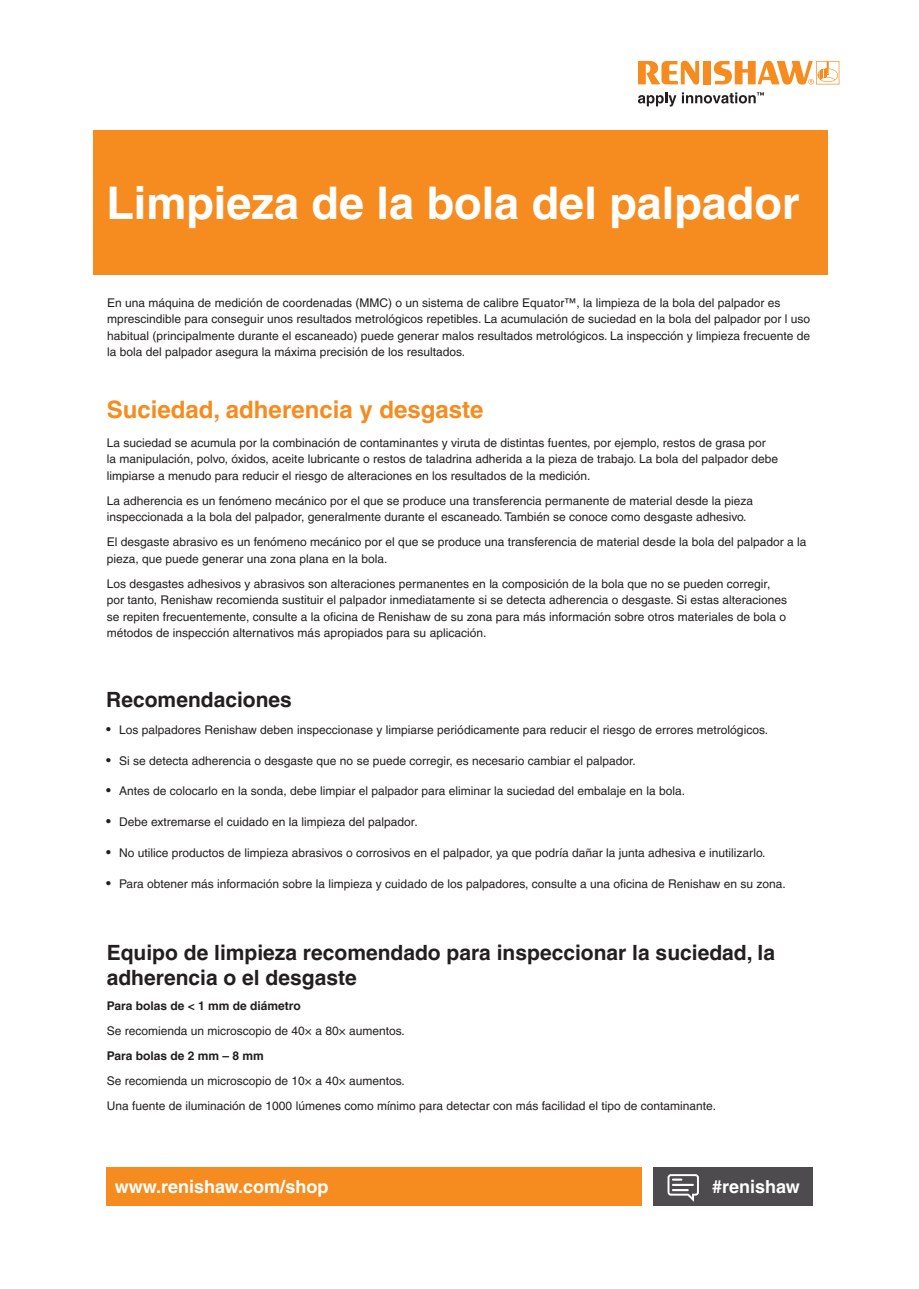
<style>
.page{position:relative;width:919px;height:1289px;background:#fff}
.page>*{position:absolute;margin:0;border:0;box-sizing:border-box;transform-origin:0 0}
.Headline_30pt_BOLD{font:700 45px "Helvetica LT Pro";color:#fff}
.Subheading_16pt_Bold{font:700 24px "Helvetica LT Pro";color:#f68c1f}
.Subheading_14pt_Bold{font:700 21px/25.5px "Helvetica LT Pro";color:#231f20}
.back_page_URL_white{font:700 18px "Helvetica LT Pro";color:#fff}
.Body_Text_8pt{font:12px/16.5px "Helvetica LT Pro";color:#231f20}
.Body_Text_8pt_Bold{font:700 12px "Helvetica LT Pro";color:#231f20}
.s1{font-size:13.5px}
</style>
<div class="page">
<div style="left:652px;top:1167px;width:160px;height:38px;background:#4d4b4d"></div>
<svg style="left:667px;top:1174px;width:31px;height:27px"></svg>
<div style="left:94px;top:130px;width:733px;height:145px;background:#f68c1f"></div>
<div style="left:106px;top:1167px;width:535px;height:38px;background:#f68c1f"></div>
<svg style="left:638px;top:61px;width:61px;height:24px"></svg>
<div style="left:703px;top:61px;width:8px;height:23px;background:#f68c1f"></div>
<svg style="left:713px;top:61px;width:126px;height:24px"></svg>
<svg style="left:638px;top:92px;width:125px;height:14px"></svg>
<p class="Headline_30pt_BOLD" style="left:106px;top:175px;width:694px">Limpieza de la bola del palpador</p>
<p class="Body_Text_8pt" style="left:107px;top:294px;width:704px">En una máquina de medición de coordenadas (MMC) o un sistema de calibre Equator™, la limpieza de la bola del palpador es mprescindible para conseguir unos resultados metrológicos repetibles. La acumulación de suciedad en la bola del palpador por l uso habitual (principalmente durante el escaneado) puede generar malos resultados metrológicos. La inspección y limpieza frecuente de la bola del palpador asegura la máxima precisión de los resultados.</p>
<p class="Subheading_16pt_Bold" style="left:107px;top:394px;width:378px">Suciedad, adherencia y desgaste</p>
<p class="Body_Text_8pt" style="left:107px;top:434px;width:672px">La suciedad se acumula por la combinación de contaminantes y viruta de distintas fuentes, por ejemplo, restos de grasa por la manipulación, polvo, óxidos, aceite lubricante o restos de taladrina adherida a la pieza de trabajo. La bola del palpador debe limpiarse a menudo para reducir el riesgo de alteraciones en los resultados de la medición.</p>
<p class="Body_Text_8pt" style="left:107px;top:492px;width:647px">La adherencia es un fenómeno mecánico por el que se produce una transferencia permanente de material desde la pieza inspeccionada a la bola del palpador, generalmente durante el escaneado. También se conoce como desgaste adhesivo.</p>
<p class="Body_Text_8pt" style="left:107px;top:534px;width:701px">El desgaste abrasivo es un fenómeno mecánico por el que se produce una transferencia de material desde la bola del palpador a la pieza, que puede generar una zona plana en la bola.</p>
<p class="Body_Text_8pt" style="left:107px;top:575px;width:681px">Los desgastes adhesivos y abrasivos son alteraciones permanentes en la composición de la bola que no se pueden corregir, por tanto, Renishaw recomienda sustituir el palpador inmediatamente si se detecta adherencia o desgaste. Si estas alteraciones se repiten frecuentemente, consulte a la oficina de Renishaw de su zona para más información sobre otros materiales de bola o métodos de inspección alternativos más apropiados para su aplicación.</p>
<p class="Subheading_14pt_Bold" style="left:106px;top:687px;width:187px">Recomendaciones</p>
<p class="Body_Text_8pt" style="left:106px;top:721px;width:663px"><span class="s1">•</span> Los palpadores Renishaw deben inspeccionase y limpiarse periódicamente para reducir el riesgo de errores metrológicos.</p>
<p class="Body_Text_8pt" style="left:106px;top:752px;width:531px"><span class="s1">•</span> Si se detecta adherencia o desgaste que no se puede corregir, es necesario cambiar el palpador.</p>
<p class="Body_Text_8pt" style="left:106px;top:783px;width:580px"><span class="s1">•</span> Antes de colocarlo en la sonda, debe limpiar el palpador para eliminar la suciedad del embalaje en la bola.</p>
<p class="Body_Text_8pt" style="left:106px;top:813px;width:313px"><span class="s1">•</span> Debe extremarse el cuidado en la limpieza del palpador.</p>
<p class="Body_Text_8pt" style="left:106px;top:844px;width:660px"><span class="s1">•</span> No utilice productos de limpieza abrasivos o corrosivos en el palpador, ya que podría dañar la junta adhesiva e inutilizarlo.</p>
<p class="Body_Text_8pt" style="left:106px;top:875px;width:681px"><span class="s1">•</span> Para obtener más información sobre la limpieza y cuidado de los palpadores, consulte a una oficina de Renishaw en su zona.</p>
<p class="Subheading_14pt_Bold" style="left:107px;top:939px;width:669px">Equipo de limpieza recomendado para inspeccionar la suciedad, la adherencia o el desgaste</p>
<p class="Body_Text_8pt_Bold" style="left:107px;top:998px;width:195px">Para bolas de &lt; 1 mm de diámetro</p>
<p class="Body_Text_8pt" style="left:107px;top:1022px;width:299px">Se recomienda un microscopio de 40× a 80× aumentos.</p>
<p class="Body_Text_8pt_Bold" style="left:107px;top:1048px;width:159px">Para bolas de 2 mm – 8 mm</p>
<p class="Body_Text_8pt" style="left:107px;top:1072px;width:299px">Se recomienda un microscopio de 10× a 40× aumentos.</p>
<p class="Body_Text_8pt" style="left:107px;top:1097px;width:610px">Una fuente de iluminación de 1000 lúmenes como mínimo para detectar con más facilidad el tipo de contaminante.</p>
<p class="back_page_URL_white" style="left:115px;top:1175px;width:215px">www.renishaw.com/shop</p>
<h3 class="back_page_URL_white" style="left:712px;top:1175px;width:89px">#renishaw</h3>
</div>
